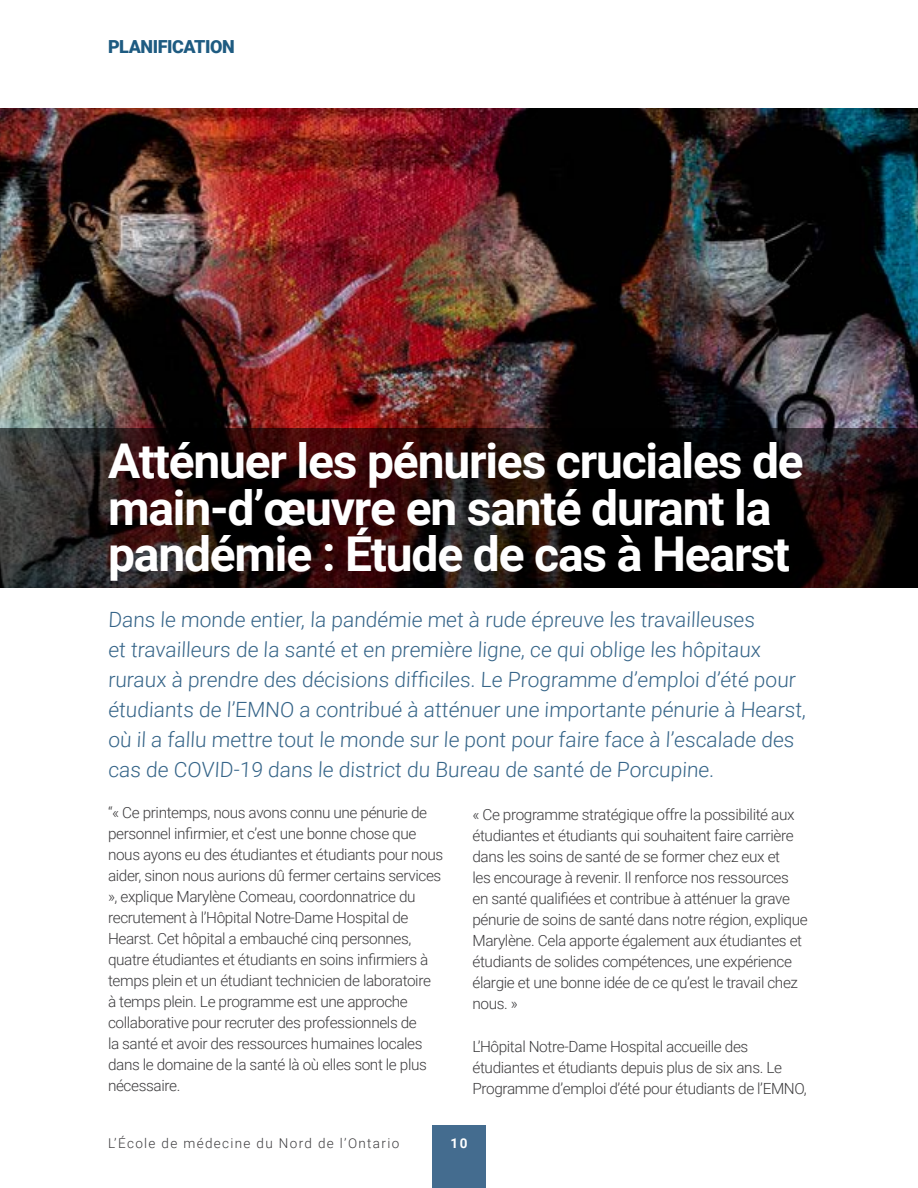
<style>
.page{position:relative;width:918px;height:1188px;background:#fff}
.page>*{position:absolute;margin:0;border:0;box-sizing:border-box;transform-origin:0 0}
.t1{font:700 48px/46.5px "Roboto";letter-spacing:-.025em;color:#fff}
.t2{font:300 21px/30px "Roboto";color:#356488}
.t3{font:900 18px "Roboto";letter-spacing:-.025em;color:#1e5b81}
.t4{font:300 15.3px/21px "Roboto";letter-spacing:-.025em;color:#3d3c3e}
.t5{font:300 13.5px "Roboto";letter-spacing:.1em;color:#3d3c3e}
.t6{font:700 13.5px "Roboto";color:#fff}
</style>
<div class="page">
<div style="left:432px;top:1125px;width:54px;height:63px;background:#446c8f"></div>
<img style="left:0;top:108px;width:918px;height:320px">
<svg style="left:0;top:428px;width:918px;height:160px;background:#1d0f0f"></svg>
<p class="t3" style="left:108px;top:34px;width:128px">PLANIFICATION</p>
<h1 class="t1" style="left:108px;top:436px;width:697px">Atténuer les pénuries cruciales de main-d’œuvre en santé durant la pandémie : Étude de cas à Hearst</h1>
<p class="t2" style="left:108px;top:604px;width:701px">Dans le monde entier, la pandémie met à rude épreuve les travailleuses<br>et travailleurs de la santé et en première ligne, ce qui oblige les hôpitaux ruraux à prendre des décisions difficiles. Le Programme d’emploi d’été pour étudiants de l’EMNO a contribué à atténuer une importante pénurie à Hearst, où il a fallu mettre tout le monde sur le pont pour faire face à l’escalade des cas de COVID-19 dans le district du Bureau de santé de Porcupine.</p>
<p class="t4" style="left:108px;top:801px;width:337px">“« Ce printemps, nous avons connu une pénurie de personnel infirmier, et c’est une bonne chose que nous ayons eu des étudiantes et étudiants pour nous aider, sinon nous aurions dû fermer certains services », explique Marylène Comeau, coordonnatrice du recrutement à l’Hôpital Notre-Dame Hospital de Hearst. Cet hôpital a embauché cinq personnes, quatre étudiantes et étudiants en soins infirmiers à temps plein et un étudiant technicien de laboratoire<br>à temps plein. Le programme est une approche collaborative pour recruter des professionnels de<br>la santé et avoir des ressources humaines locales dans le domaine de la santé là où elles sont le plus nécessaire.</p>
<p class="t4" style="left:472px;top:803px;width:337px">« Ce programme stratégique offre la possibilité aux étudiantes et étudiants qui souhaitent faire carrière dans les soins de santé de se former chez eux et<br>les encourage à revenir. Il renforce nos ressources en santé qualifiées et contribue à atténuer la grave pénurie de soins de santé dans notre région, explique Marylène. Cela apporte également aux étudiantes et étudiants de solides compétences, une expérience élargie et une bonne idée de ce qu’est le travail chez nous. »</p>
<p class="t4" style="left:472px;top:1036px;width:336px">L’Hôpital Notre-Dame Hospital accueille des étudiantes et étudiants depuis plus de six ans. Le<br>Programme d’emploi d’été pour étudiants de l’EMNO,</p>
<p class="t5" style="left:108px;top:1133px;width:293px">L’École de médecine du Nord de l’Ontario</p>
<p class="t6" style="left:451px;top:1133px;width:18px">10</p>
</div>
